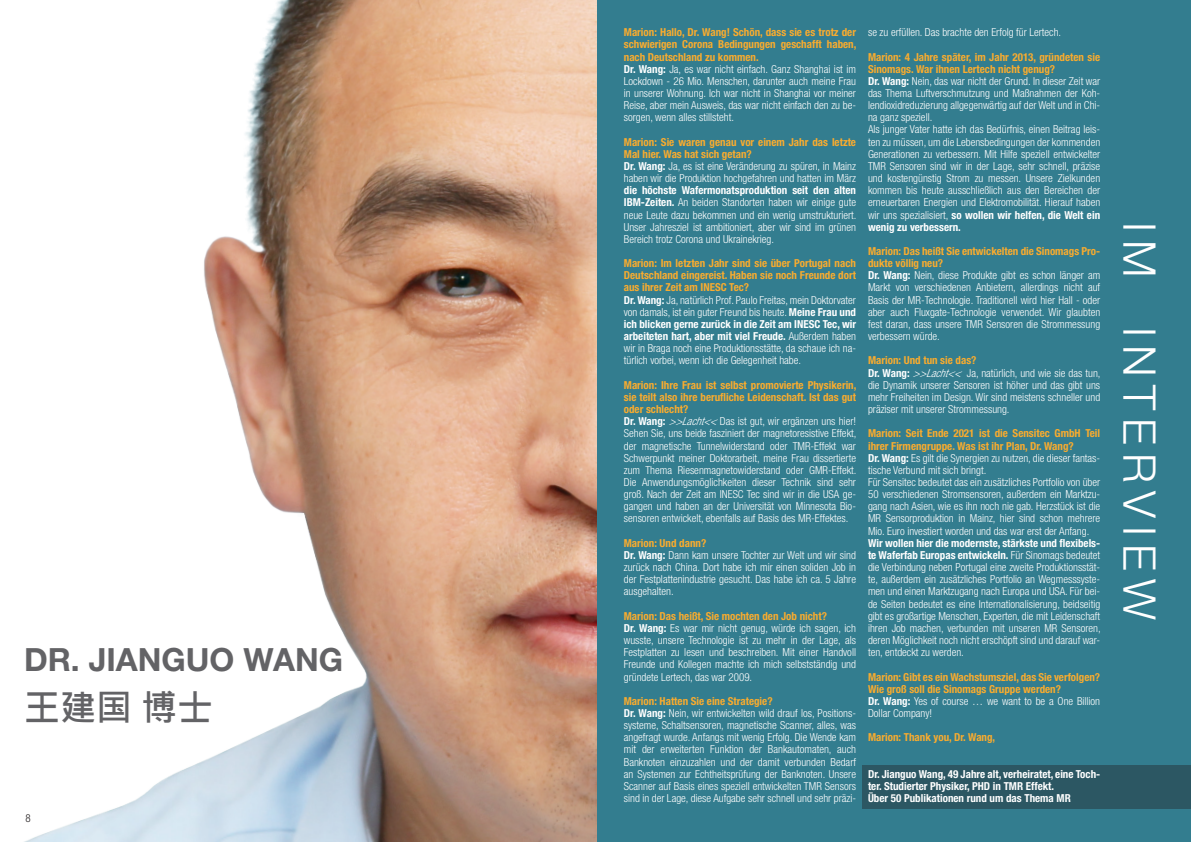
<style>
.page{position:relative;width:1191px;height:842px;background:#fff}
.page>*{position:absolute;margin:0;border:0;box-sizing:border-box;transform-origin:0 0}
.t1{font:300 45px "Helvetica Neue LT Std";letter-spacing:.18em;color:#fff}
.t2{font:700 36px "Microsoft Jheng Hei";color:#636366}
.t3{font:700 32px "Helvetica Neue LT Std";color:#636366}
.t4{font:300 condensed 11px/12.2px "Helvetica Neue LT Std";color:#fff;text-align:justify}
.t5{font:700 condensed 11px/12.2px "Helvetica Neue LT Std";color:#faac2e}
.t6{font:700 condensed 11px/12.2px "Helvetica Neue LT Std";color:#fff}
.t7{font:300 condensed 11px "Helvetica Neue LT Std";color:#231f20}
.s1{font-weight:700}
.s2{font-style:italic}
</style>
<div class="page">
<div style="left:595px;top:0;width:596px;height:842px;background:#337d8f"></div>
<img style="left:24px;top:0;width:572px;height:842px">
<div style="left:862px;top:765px;width:329px;height:44px;background:#2c5763"></div>
<p class="t3" style="left:24px;top:639px;width:320px">DR. JIANGUO WANG</p>
<p class="t2" style="left:24px;top:685px;width:190px">王建国 博士</p>
<p class="t7" style="left:26px;top:811px;width:7px">8</p>
<p class="t5" style="left:624px;top:26px;width:234px;text-align:justify">Marion: Hallo, Dr. Wang! Schön, dass sie es trotz der schwierigen Corona Bedingungen geschafft haben, nach Deutschland zu kommen.</p>
<p class="t4" style="left:624px;top:63px;width:234px"><span class="s1">Dr. Wang:</span> Ja, es war nicht einfach. Ganz Shanghai ist im Lockdown - 26 Mio. Menschen, darunter auch meine Frau in unserer Wohnung. Ich war nicht in Shanghai vor meiner Reise, aber mein Ausweis, das war nicht einfach den zu be&shy;sorgen, wenn alles stillsteht.</p>
<p class="t5" style="left:624px;top:135px;width:234px">Marion: Sie waren genau vor einem Jahr das letzte<br>Mal hier. Was hat sich getan?</p>
<p class="t4" style="left:624px;top:160px;width:234px"><span class="s1">Dr. Wang:</span> Ja, es ist eine Veränderung zu spüren, in Mainz haben wir die Produktion hochgefahren und hatten im März <span class="s1">die höchste Wafermonatsproduktion seit den alten IBM-Zeiten.</span> An beiden Standorten haben wir einige gute neue Leute dazu bekommen und ein wenig umstrukturiert.<br>Unser Jahresziel ist ambitioniert, aber wir sind im grünen Bereich trotz Corona und Ukrainekrieg.</p>
<p class="t5" style="left:624px;top:257px;width:234px;text-align:justify">Marion: Im letzten Jahr sind sie über Portugal nach Deutschland eingereist. Haben sie noch Freunde dort aus ihrer Zeit am INESC Tec?</p>
<p class="t4" style="left:624px;top:294px;width:234px"><span class="s1">Dr. Wang:</span> Ja, natürlich Prof. Paulo Freitas, mein Doktorvater von damals, ist ein guter Freund bis heute. <span class="s1">Meine Frau und ich blicken gerne zurück in die Zeit am INESC Tec, wir arbeiteten hart, aber mit viel Freude.</span> Außerdem haben wir in Braga noch eine Produktionsstätte, da schaue ich na&shy;türlich vorbei, wenn ich die Gelegenheit habe.</p>
<p class="t5" style="left:624px;top:379px;width:234px;text-align:justify">Marion: Ihre Frau ist selbst promovierte Physikerin, sie teilt also ihre berufliche Leidenschaft. Ist das gut oder schlecht?</p>
<p class="t4" style="left:624px;top:415px;width:234px"><span class="s1">Dr. Wang:</span> <span class="s2">&gt;&gt;Lacht&lt;&lt;</span>Das ist gut, wir ergänzen uns hier!<br>Sehen Sie, uns beide fasziniert der magnetoresistive Effekt, der magnetische Tunnelwiderstand oder TMR-Effekt war Schwerpunkt meiner Doktorarbeit, meine Frau dissertierte zum Thema Riesenmagnetowiderstand oder GMR-Effekt.<br>Die Anwendungsmöglichkeiten dieser Technik sind sehr groß. Nach der Zeit am INESC Tec sind wir in die USA ge&shy;gangen und haben an der Universität von Minnesota Bio&shy;sensoren entwickelt, ebenfalls auf Basis des MR-Effektes.</p>
<p class="t5" style="left:624px;top:537px;width:84px">Marion: Und dann?</p>
<p class="t4" style="left:624px;top:549px;width:234px"><span class="s1">Dr. Wang:</span> Dann kam unsere Tochter zur Welt und wir sind zurück nach China. Dort habe ich mir einen soliden Job in der Festplattenindustrie gesucht. Das habe ich ca. 5 Jahre ausgehalten.</p>
<p class="t5" style="left:624px;top:609px;width:205px">Marion: Das heißt, Sie mochten den Job nicht?</p>
<p class="t4" style="left:624px;top:622px;width:234px"><span class="s1">Dr. Wang:</span> Es war mir nicht genug, würde ich sagen, ich wusste, unsere Technologie ist zu mehr in der Lage, als Festplatten zu lesen und beschreiben. Mit einer Handvoll Freunde und Kollegen machte ich mich selbstständig und gründete Lertech, das war 2009.</p>
<p class="t5" style="left:624px;top:695px;width:150px">Marion: Hatten Sie eine Strategie?</p>
<p class="t4" style="left:624px;top:707px;width:234px"><span class="s1">Dr. Wang:</span> Nein, wir entwickelten wild drauf los, Positions&shy;systeme, Schaltsensoren, magnetische Scanner, alles, was angefragt wurde. Anfangs mit wenig Erfolg. Die Wende kam mit der erweiterten Funktion der Bankautomaten, auch Banknoten einzuzahlen und der damit verbunden Bedarf an Systemen zur Echtheitsprüfung der Banknoten. Unsere Scanner auf Basis eines speziell entwickelten TMR Sensors sind in der Lage, diese Aufgabe sehr schnell und sehr präzi-</p>
<p class="t4" style="left:868px;top:26px;width:195px">se zu erfüllen. Das brachte den Erfolg für Lertech.</p>
<p class="t5" style="left:868px;top:50px;width:234px">Marion: 4 Jahre später, im Jahr 2013, gründeten sie<br>Sinomags. War ihnen Lertech nicht genug?</p>
<p class="t4" style="left:868px;top:75px;width:234px"><span class="s1">Dr. Wang:</span> Nein, das war nicht der Grund. In dieser Zeit war das Thema Luftverschmutzung und Maßnahmen der Koh&shy;lendioxidreduzierung allgegenwärtig auf der Welt und in Chi&shy;na ganz speziell.</p>
<p class="t4" style="left:868px;top:123px;width:234px">Als junger Vater hatte ich das Bedürfnis, einen Beitrag leis&shy;ten zu müssen, um die Lebensbedingungen der kommenden Generationen zu verbessern. Mit Hilfe speziell entwickelter TMR Sensoren sind wir in der Lage, sehr schnell, präzise und kostengünstig Strom zu messen. Unsere Zielkunden kommen bis heute ausschließlich aus den Bereichen der erneuerbaren Energien und Elektromobilität. Hierauf haben wir uns spezialisiert, <span class="s1">so wollen wir helfen, die Welt ein wenig zu verbessern.</span></p>
<p class="t5" style="left:868px;top:245px;width:234px">Marion: Das heißt Sie entwickelten die Sinomags Pro&shy;dukte völlig neu?</p>
<p class="t4" style="left:868px;top:269px;width:234px"><span class="s1">Dr. Wang:</span> Nein, diese Produkte gibt es schon länger am Markt von verschiedenen Anbietern, allerdings nicht auf Basis der MR-Technologie. Traditionell wird hier Hall - oder aber auch Fluxgate-Technologie verwendet. Wir glaubten fest daran, dass unsere TMR Sensoren die Strommessung verbessern würde.</p>
<p class="t5" style="left:868px;top:354px;width:110px">Marion: Und tun sie das?</p>
<p class="t4" style="left:868px;top:366px;width:234px"><span class="s1">Dr. Wang:</span> <span class="s2">&gt;&gt;Lacht&lt;&lt;</span> Ja, natürlich, und wie sie das tun, die Dynamik unserer Sensoren ist höher und das gibt uns mehr Freiheiten im Design. Wir sind meistens schneller und präziser mit unserer Strommessung.</p>
<p class="t5" style="left:868px;top:427px;width:234px">Marion: Seit Ende 2021 ist die Sensitec GmbH Teil ihrer Firmengruppe. Was ist ihr Plan, Dr. Wang?</p>
<p class="t4" style="left:868px;top:452px;width:234px"><span class="s1">Dr. Wang:</span> Es gilt die Synergien zu nutzen, die dieser fantas&shy;tische Verbund mit sich bringt.</p>
<p class="t4" style="left:868px;top:476px;width:234px">Für Sensitec bedeutet das ein zusätzliches Portfolio von über 50 verschiedenen Stromsensoren, außerdem ein Marktzu&shy;gang nach Asien, wie es ihn noch nie gab. Herzstück ist die MR Sensorproduktion in Mainz, hier sind schon mehrere Mio. Euro investiert worden und das war erst der Anfang.</p>
<p class="t4" style="left:868px;top:537px;width:234px"><span class="s1">Wir wollen hier die modernste, stärkste und flexibels&shy;te Waferfab Europas entwickeln.</span> Für Sinomags bedeutet die Verbindung neben Portugal eine zweite Produktionsstät&shy;te, außerdem ein zusätzliches Portfolio an Wegmesssyste&shy;men und einen Marktzugang nach Europa und USA. Für bei&shy;de Seiten bedeutet es eine Internationalisierung, beidseitig gibt es großartige Menschen, Experten, die mit Leidenschaft ihren Job machen, verbunden mit unseren MR Sensoren, deren Möglichkeit noch nicht erschöpft sind und darauf war&shy;ten, entdeckt zu werden.</p>
<p class="t5" style="left:868px;top:670px;width:234px">Marion: Gibt es ein Wachstumsziel, das Sie verfolgen?<br>Wie groß soll die Sinomags Gruppe werden?</p>
<p class="t4" style="left:868px;top:695px;width:234px"><span class="s1">Dr. Wang:</span> Yes of course … we want to be a One Billion<br>Dollar Company!</p>
<p class="t5" style="left:868px;top:731px;width:129px">Marion: Thank you, Dr. Wang,</p>
<p class="t6" style="left:868px;top:768px;width:234px">Dr. Jianguo Wang, 49 Jahre alt, verheiratet, eine Toch&shy;ter. Studierter Physiker, PHD in TMR Effekt.</p>
<p class="t6" style="left:868px;top:792px;width:204px">Über 50 Publikationen rund um das Thema MR</p>
<p class="t1" style="left:1167px;top:222px;width:399px;rotate:90deg">IM INTERVIEW</p>
</div>
